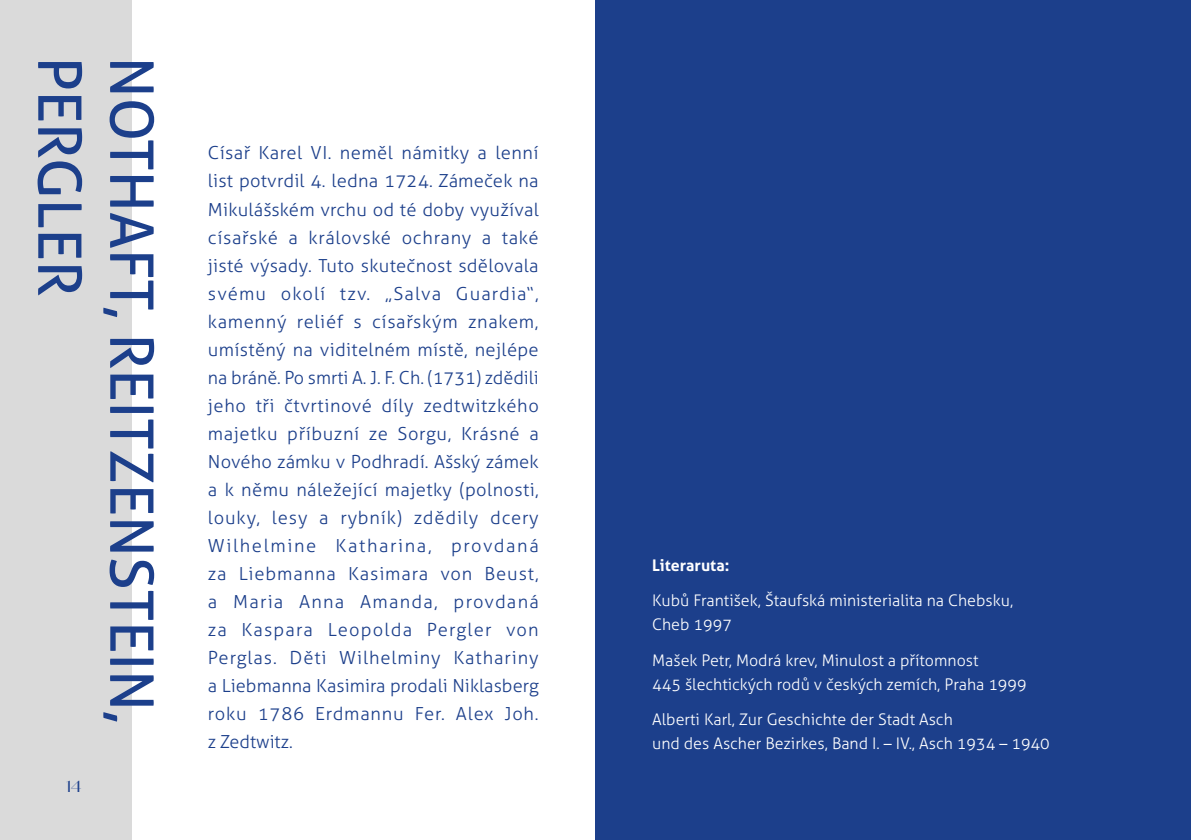
<style>
.page{position:relative;width:1191px;height:840px;background:#fff}
.page>*{position:absolute;margin:0;border:0;box-sizing:border-box;transform-origin:0 0}
.t1{font:60px "Aller";color:#1c3f8b}
.t2{font:300 18px/28px "Aller";letter-spacing:.01em;color:#1c3f8b;text-align:justify}
.t3{font:300 16px/24px "Aller";color:#fff}
.t4{font:700 16px "Aller";color:#fff}
.t5{font:16px "Black Mango";color:#1c3f8b}
</style>
<div class="page">
<div style="left:0;top:0;width:131px;height:839px;background:#dadada"></div>
<div style="left:595px;top:0;width:596px;height:839px;background:#1c3f8b"></div>
<h1 class="t1" style="left:96px;top:57px;width:241px;rotate:90deg">PERGLER</h1>
<h1 class="t1" style="left:168px;top:57px;width:668px;rotate:90deg">NOTHAFT, REITZENSTEIN,</h1>
<p class="t5" style="left:66px;top:775px;width:18px">14</p>
<p class="t2" style="left:208px;top:139px;width:332px">Císař Karel VI. neměl námitky a lenní list potvrdil 4. ledna 1724. Zámeček na Mikulášském vrchu od té doby využíval císařské a královské ochrany a také jisté výsady. Tuto skutečnost sdělovala svému okolí tzv. „Salva Guardia“, kamenný reliéf s císařským znakem, umístěný na viditelném místě, nejlépe na bráně. Po smrti A. J. F. Ch. (1731) zdědili jeho tři čtvrtinové díly zedtwitzkého majetku příbuzní ze Sorgu, Krásné a Nového zámku v Podhradí. Ašský zámek a k němu náležející majetky (polnosti, louky, lesy a rybník) zdědily dcery Wilhelmine Katharina, provdaná za Liebmanna Kasimara von Beust, a Maria Anna Amanda, provdaná za Kaspara Leopolda Pergler von Perglas. Děti Wilhelminy Kathariny a Liebmanna Kasimira prodali Niklasberg roku 1786 Erdmannu Fer. Alex Joh. z Zedtwitz.</p>
<p class="t4" style="left:652px;top:555px;width:79px">Literaruta:</p>
<p class="t3" style="left:652px;top:588px;width:362px">Kubů František, Štaufská ministerialita na Chebsku,<br>Cheb 1997</p>
<p class="t3" style="left:652px;top:647px;width:376px">Mašek Petr, Modrá krev, Minulost a přítomnost<br>445 šlechtických rodů v českých zemích, Praha 1999</p>
<p class="t3" style="left:652px;top:707px;width:399px">Alberti Karl, Zur Geschichte der Stadt Asch<br>und des Ascher Bezirkes, Band I. – IV., Asch 1934 – 1940</p>
</div>
